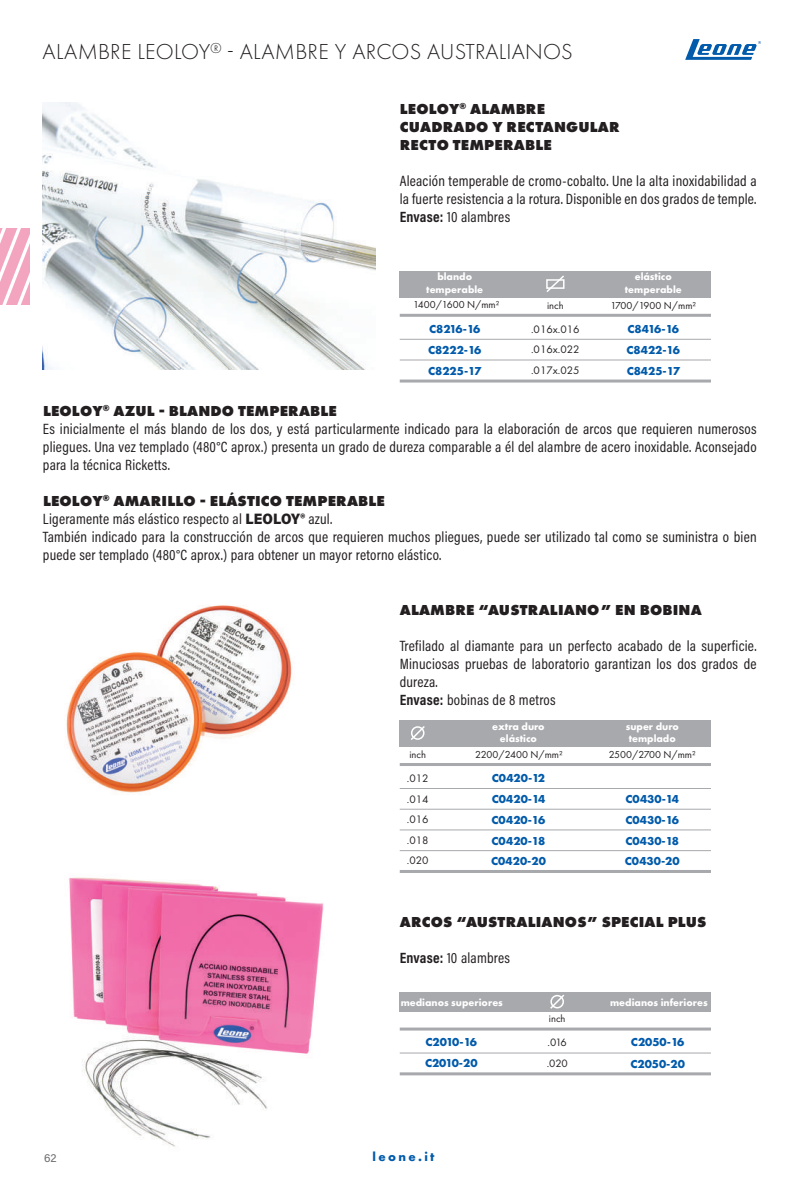
<style>
.page{position:relative;width:808px;height:1191px;background:#fff}
.page>*{position:absolute;margin:0;border:0;box-sizing:border-box;transform-origin:0 0}
.t1{font:300 22.5px "Futura PT";letter-spacing:.01em;color:#231f20}
.t2{font:15px/18px "Acumin Pro Cond";letter-spacing:.015em;color:#231f20}
.t3{font:800 15px/18px "Futura PT";letter-spacing:.01em;color:#231f20}
.t4{font:700 13.05px "Futura PT";letter-spacing:.18em;color:#015aaa}
.t5{font:700 12px/20.9px "Futura PT";color:#015aaa}
.t6{font:700 12px/21.6px "Futura PT";letter-spacing:-.035em;color:#015aaa}
.t7{font:11.7px "Acumin Pro";color:#6c6d70}
.t8{font:11.25px/20.5px "Futura PT";color:#231f20;text-align:justify}
.t9{font:11.1px/20.9px "Futura PT";letter-spacing:-.065em;color:#231f20}
.t10{font:700 10.5px/12.6px "Futura PT";color:#fff;text-align:center}
.t11{font:10.5px "Futura PT";color:#231f20}
.s1{font-weight:700}
.s2{font-family:"Acumin Pro";font-weight:900}
</style>
<div class="page">
<svg style="left:0;top:229px;width:30px;height:75px"></svg>
<svg style="left:685px;top:39px;width:76px;height:21px"></svg>
<img style="left:66px;top:605px;width:226px;height:188px">
<img style="left:43px;top:102px;width:332px;height:267px">
<img style="left:69px;top:877px;width:255px;height:270px">
<div style="left:400px;top:992px;width:311px;height:19px;background:#a8a9ad"></div>
<hr style="left:400px;top:1052px;width:311px;height:1px;background:#a8a9ad">
<hr style="left:400px;top:1072px;width:311px;height:3px;background:#a8a9ad">
<hr style="left:400px;top:1027px;width:311px;height:3px;background:#a8a9ad">
<svg style="left:550px;top:994px;width:14px;height:15px"></svg>
<div style="left:400px;top:270px;width:311px;height:27px;background:#a8a9ad"></div>
<hr style="left:400px;top:339px;width:311px;height:1px;background:#a8a9ad">
<hr style="left:400px;top:359px;width:311px;height:1px;background:#a8a9ad">
<hr style="left:400px;top:379px;width:311px;height:3px;background:#a8a9ad">
<hr style="left:400px;top:314px;width:311px;height:3px;background:#a8a9ad">
<svg style="left:546px;top:275px;width:19px;height:17px"></svg>
<div style="left:546px;top:279px;width:18px;height:10px;border:2px solid #fff"></div>
<div style="left:400px;top:719px;width:311px;height:27px;background:#a8a9ad"></div>
<hr style="left:400px;top:788px;width:311px;height:1px;background:#a8a9ad">
<hr style="left:400px;top:809px;width:311px;height:1px;background:#a8a9ad">
<hr style="left:400px;top:829px;width:311px;height:1px;background:#a8a9ad">
<hr style="left:400px;top:850px;width:311px;height:1px;background:#a8a9ad">
<hr style="left:400px;top:870px;width:311px;height:3px;background:#a8a9ad">
<hr style="left:400px;top:763px;width:311px;height:3px;background:#a8a9ad">
<svg style="left:411px;top:726px;width:14px;height:14px"></svg>
<h1 class="t1" style="left:43px;top:39px;width:532px">ALAMBRE LEOLOY<sup>®</sup> - ALAMBRE Y ARCOS AUSTRALIANOS</h1>
<p class="t3" style="left:400px;top:99px;width:222px">LEOLOY<sup>®</sup> ALAMBRE<br>CUADRADO Y RECTANGULAR<br>RECTO TEMPERABLE</p>
<p class="t2" style="left:400px;top:171px;width:358px;text-align:justify">Aleación temperable de cromo-cobalto. Une la alta inoxidabilidad a la fuerte resistencia a la rotura. Disponible en dos grados de temple.<br><span class="s1">Envase:</span> 10 alambres</p>
<p class="t10" style="left:426px;top:270px;width:58px">blando temperable</p>
<p class="t5" style="left:428px;top:318px;width:55px;text-align:justify">C8216-16<br>C8222-16<br>C8225-17</p>
<p class="t10" style="left:625px;top:270px;width:58px">elástico temperable</p>
<p class="t5" style="left:626px;top:318px;width:55px;text-align:justify">C8416-16<br>C8422-16<br>C8425-17</p>
<p class="t11" style="left:413px;top:299px;width:88px">1400/1600 N/mm²</p>
<p class="t11" style="left:610px;top:299px;width:87px">1700/1900 N/mm²</p>
<p class="t11" style="left:547px;top:299px;width:18px">inch</p>
<p class="t8" style="left:531px;top:318px;width:50px">.016x.016 .016x.022 .017x.025</p>
<p class="t3" style="left:43px;top:401px;width:295px">LEOLOY<sup>®</sup> AZUL - BLANDO TEMPERABLE</p>
<p class="t2" style="left:43px;top:419px;width:715px;text-align:justify">Es inicialmente el más blando de los dos, y está particularmente indicado para la elaboración de arcos que requieren numerosos pliegues. Una vez templado (480°C aprox.) presenta un grado de dureza comparable a él del alambre de acero inoxidable. Aconsejado para la técnica Ricketts.</p>
<p class="t3" style="left:43px;top:491px;width:343px">LEOLOY<sup>®</sup> AMARILLO - ELÁSTICO TEMPERABLE</p>
<p class="t2" style="left:43px;top:509px;width:715px">Ligeramente más elástico respecto al <span class="s2">LEOLOY®</span> azul.<br>También indicado para la construcción de arcos que requieren muchos pliegues, puede ser utilizado tal como se suministra o bien puede ser templado (480°C aprox.) para obtener un mayor retorno elástico.</p>
<p class="t3" style="left:400px;top:600px;width:303px">ALAMBRE “AUSTRALIANO” EN BOBINA</p>
<p class="t2" style="left:400px;top:636px;width:358px">Trefilado al diamante para un perfecto acabado de la superficie.<br>Minuciosas pruebas de laboratorio garantizan los dos grados de dureza.<br><span class="s1">Envase:</span> bobinas de 8 metros</p>
<p class="t10" style="left:492px;top:720px;width:54px;line-height:12px">extra duro elástico</p>
<p class="t10" style="left:626px;top:720px;width:55px;line-height:12px;text-align:left">super duro templado</p>
<p class="t11" style="left:409px;top:748px;width:18px">inch</p>
<p class="t11" style="left:475px;top:748px;width:89px">2200/2400 N/mm²</p>
<p class="t11" style="left:609px;top:748px;width:89px">2500/2700 N/mm²</p>
<p class="t8" style="left:407px;top:767px;width:23px">.012</p>
<p class="t8" style="left:407px;top:788px;width:23px">.014 .016 .018 .020</p>
<p class="t5" style="left:492px;top:767px;width:55px">C0420-12<br>C0420-14</p>
<p class="t5" style="left:625px;top:788px;width:55px">C0430-14</p>
<p class="t5" style="left:492px;top:809px;width:55px">C0420-16</p>
<p class="t5" style="left:625px;top:809px;width:55px">C0430-16</p>
<p class="t5" style="left:492px;top:830px;width:55px">C0420-18</p>
<p class="t5" style="left:625px;top:830px;width:55px">C0430-18</p>
<p class="t5" style="left:491px;top:850px;width:56px">C0420-20</p>
<p class="t5" style="left:625px;top:850px;width:56px">C0430-20</p>
<p class="t3" style="left:400px;top:912px;width:308px">ARCOS “AUSTRALIANOS” SPECIAL PLUS</p>
<p class="t2" style="left:400px;top:948px;width:112px"><span class="s1">Envase:</span> 10 alambres</p>
<p class="t10" style="left:610px;top:995px;width:99px">medianos inferiores</p>
<p class="t5" style="left:630px;top:1030px;width:56px;line-height:21.8px">C2050-16<br>C2050-20</p>
<p class="t10" style="left:401px;top:995px;width:104px">medianos superiores</p>
<p class="t6" style="left:425px;top:1030px;width:54px">C2010-16<br>C2010-20</p>
<p class="t11" style="left:549px;top:1012px;width:18px">inch</p>
<p class="t9" style="left:547px;top:1032px;width:23px">.016 .020</p>
<p class="t7" style="left:44px;top:1149px;width:14px">62</p>
<p class="t4" style="left:372px;top:1148px;width:64px">leone.it</p>
</div>
